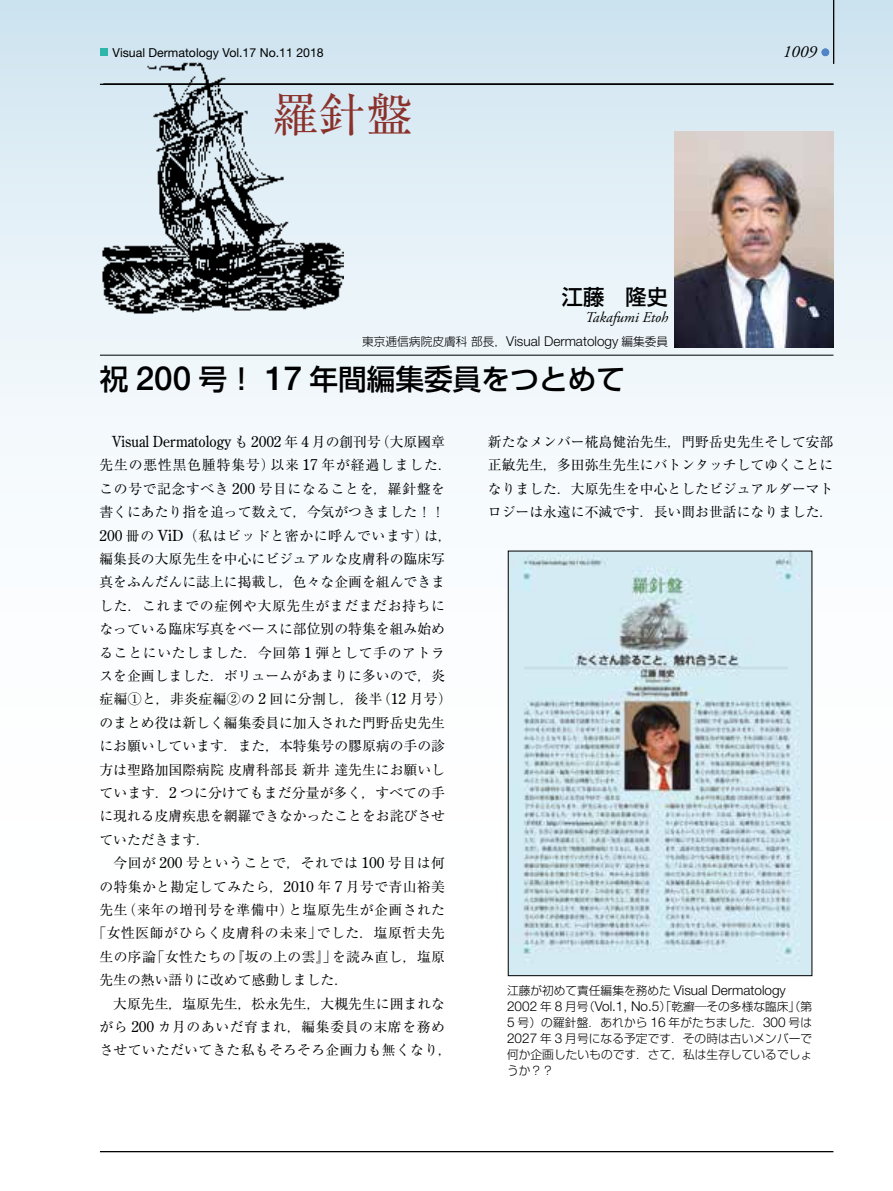
<style>
.page{position:relative;width:893px;height:1191px;background:#fff}
.page>*{position:absolute;margin:0;border:0;box-sizing:border-box;transform-origin:0 0}
.t1{font:46.8px "Ryumin Pro";color:#8b312b}
.t2{font:500 28.65px "Shin Go Pro";color:#000}
.t3{font:500 21.3px "Shin Go Pr 6";color:#000}
.t4{font:italic 16.95px "Adobe Garamond Pro";color:#000}
.t5{font:15.15px "Century Old Style Std";color:#000;scale:.91 1}
.t6{font:italic 14.85px "Adobe Garamond Pro";color:#000}
.t7{font:13.8px/23.4px "Ryumin Pr 6";color:#000}
.t8{font:13.8px "Ryumin Pr 6";letter-spacing:.03em;color:#000}
.t9{font:13.8px "Ryumin Pr 6";letter-spacing:.045em;color:#000}
.t10{font:13.8px "Ryumin Pr 6";letter-spacing:.035em;color:#000}
.t11{font:13.8px "Ryumin Pr 6";letter-spacing:.04em;color:#000}
.t12{font:13.8px "Ryumin Pr 6";letter-spacing:.02em;color:#000}
.t13{font:300 13.5px "Helvetica Neue LT Std";color:#000}
.t14{font:12.3px "Helvetica Neue LT Std";color:#000}
.t15{font:300 11.7px/15.9px "Shin Go Pr 6";letter-spacing:.005em;color:#000;text-align:justify}
.s1{font-family:"Shin Go Pr 6";font-size:11.7px}
.s2{font-family:"Helvetica Neue LT Std";font-size:33.3px}
.s3{font-family:"Ryumin Pr 6";font-size:13.8px}
.s4{font-family:"Century Old Style Std";font-size:15.15px}
.s5{font-family:"Helvetica Neue LT Std";font-size:13.5px}
</style>
<div class="page">
<img style="left:2px;top:0;width:891px;height:1153px">
<img style="left:92px;top:51px;width:251px;height:270px">
<hr style="left:833px;top:0;width:1px;height:64px;background:#000">
<div style="left:821px;top:48px;width:8px;height:8px;background:#5185c5;border-radius:50%"></div>
<div style="left:100px;top:48px;width:8px;height:8px;background:#2eb6aa"></div>
<hr style="left:103px;top:83px;width:730px;height:2px;background:#000">
<hr style="left:100px;top:355px;width:733px;height:1px;background:#000">
<hr style="left:100px;top:84px;width:733px;height:1px;background:#000">
<hr style="left:100px;top:1151px;width:733px;height:1px;background:#000">
<img style="left:674px;top:132px;width:159px;height:215px">
<img style="left:510px;top:553px;width:300px;height:421px">
<p class="t14" style="left:112px;top:45px;width:213px">Visual Dermatology Vol.17 No.11 2018</p>
<p class="t4" style="left:783px;top:41px;width:36px">1009</p>
<h1 class="t1" style="left:272px;top:78px;width:142px">羅針盤</h1>
<h3 class="t3" style="left:562px;top:279px;width:108px">江藤　隆史</h3>
<p class="t6" style="left:585px;top:308px;width:84px">Takafumi Etoh</p>
<p class="t13" style="left:362px;top:333px;width:307px"><span class="s1">東京逓信病院皮膚科部長，</span>Visual Dermatology <span class="s1">編集委員</span></p>
<h2 class="t2" style="left:100px;top:355px;width:527px">祝 <span class="s2">200</span> 号！ <span class="s2">17</span> 年間編集委員をつとめて</h2>
<p class="t5" style="left:112px;top:432px;width:367px">Visual Dermatology <span class="s3">も</span> 2002 <span class="s3">年</span> 4 <span class="s3">月の創刊号（大原國章</span></p>
<p class="t7" style="left:99px;top:453px;width:354px">先生の悪性黒色腫特集号）以来 <span class="s4">17</span> 年が経過しました．この号で記念すべき <span class="s4">200</span> 号目になることを，羅針盤を書くにあたり指を追って数えて，今気がつきました！！<br><span class="s4">200</span> 冊の <span class="s4">ViD</span>（私はビッドと密かに呼んでいます）は，編集長の大原先生を中心にビジュアルな皮膚科の臨床写真をふんだんに誌上に掲載し，色々な企画を組んできました．これまでの症例や大原先生がまだまだお持ちになっている臨床写真をベースに部位別の特集を組み始めることにいたしました．今回第 <span class="s4">1</span> 弾として手のアトラスを企画しました．ボリュームがあまりに多いので，炎症編①と，非炎症編②の <span class="s4">2</span> 回に分割し，後半（<span class="s4">12</span> 月号）のまとめ役は新しく編集委員に加入された門野岳史先生にお願いしています．また，本特集号の膠原病の手の診方は聖路加国際病院皮膚科部長新井達先生にお願いしています．<span class="s4">2</span> つに分けてもまだ分量が多く，すべての手に現れる皮膚疾患を網羅できなかったことをお詫びさせていただきます．</p>
<p class="t9" style="left:113px;top:852px;width:333px">今回が <span class="s4">200</span> 号ということで，それでは <span class="s4">100</span> 号目は何</p>
<p class="t8" style="left:99px;top:875px;width:347px">の特集かと勘定してみたら，<span class="s4">2010</span> 年 <span class="s4">7</span> 月号で青山裕美</p>
<p class="t10" style="left:99px;top:899px;width:347px">先生（来年の増刊号を準備中）と塩原先生が企画された</p>
<p class="t11" style="left:93px;top:922px;width:354px">「女性医師がひらく皮膚科の未来」でした．塩原哲夫先</p>
<p class="t8" style="left:99px;top:945px;width:347px">生の序論「女性たちの『坂の上の雲』」を読み直し，塩原</p>
<p class="t7" style="left:99px;top:967px;width:250px">先生の熱い語りに改めて感動しました．</p>
<p class="t7" style="left:113px;top:991px;width:333px">大原先生，塩原先生，松永先生，大槻先生に囲まれな</p>
<p class="t9" style="left:99px;top:1016px;width:347px">がら <span class="s4">200</span> カ月のあいだ育まれ，編集委員の末席を務め</p>
<p class="t12" style="left:100px;top:1039px;width:354px">させていただいてきた私もそろそろ企画力も無くなり，</p>
<p class="t7" style="left:488px;top:429px;width:347px;text-align:justify">新たなメンバー椛島健治先生，門野岳史先生そして安部正敏先生，多田弥生先生にバトンタッチしてゆくことになりました．大原先生を中心としたビジュアルダーマトロジーは永遠に不滅です．長い間お世話になりました．</p>
<p class="t13" style="left:507px;top:981px;width:280px"><span class="s1">江藤が初めて責任編集を務めた</span> Visual Dermatology</p>
<p class="t15" style="left:507px;top:997px;width:307px"><span class="s5">2002</span> 年 <span class="s5">8</span> 月号（<span class="s5">Vol.1, No.5</span>）「乾癬─その多様な臨床」（第<span class="s5">5</span> 号）の羅針盤．あれから <span class="s5">16</span> 年がたちました．<span class="s5">300</span> 号は<span class="s5">2027</span> 年 <span class="s5">3</span> 月号になる予定です．その時は古いメンバーで何か企画したいものです．さて，私は生存しているでしょうか？？</p>
</div>
